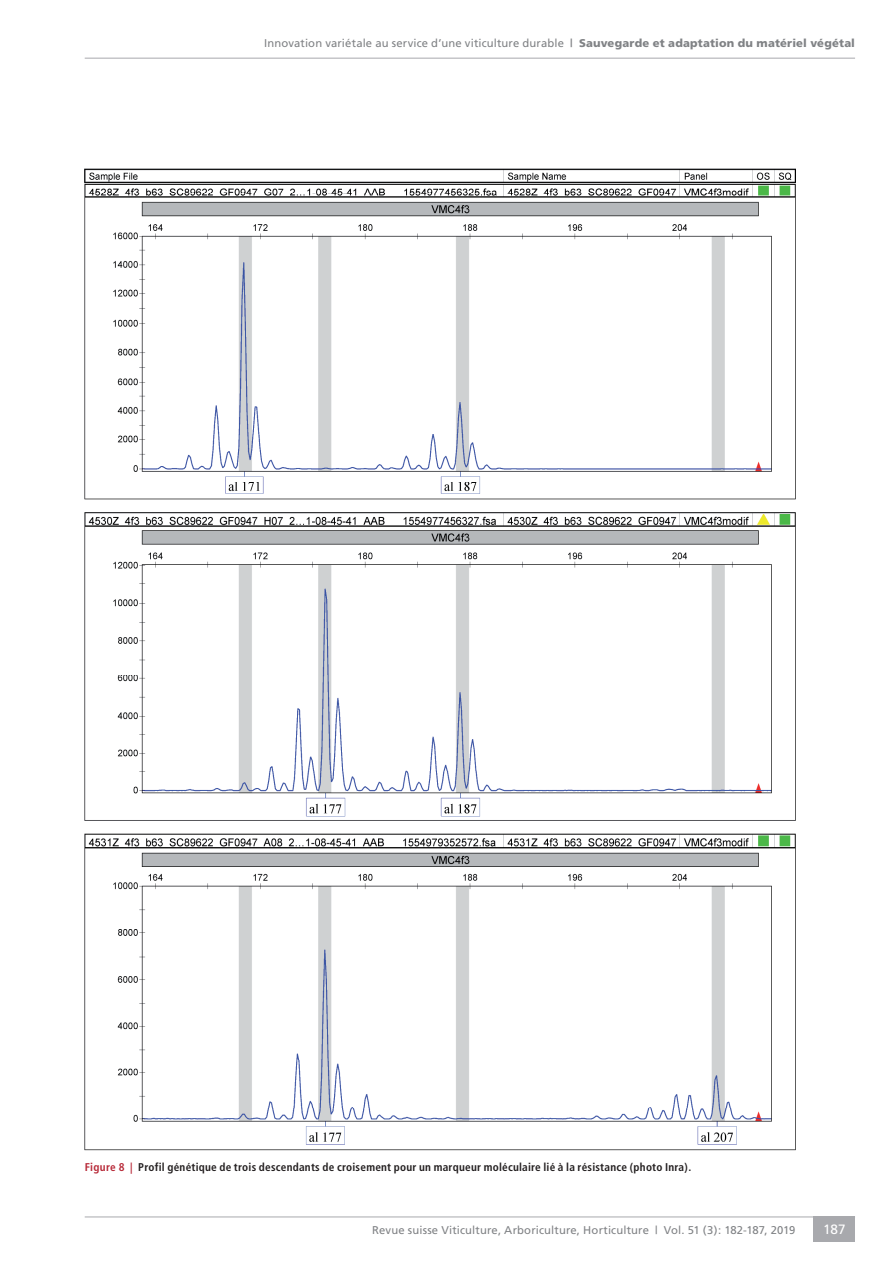
<style>
.page{position:relative;width:893px;height:1263px;background:#fff}
.page>*{position:absolute;margin:0;border:0;box-sizing:border-box;transform-origin:0 0}
.t1{font:13.5px "Frutiger";color:#fff}
.t2{font:11.25px "Frutiger";letter-spacing:.015em;color:#808285}
.t3{font:700 condensed 11.25px "Frutiger";letter-spacing:.02em;color:#231f20}
.s1{font-weight:700}
.s2{font-weight:900}
.s3{color:#b72837}
</style>
<div class="page">
<hr style="left:85px;top:58px;width:769px;height:1px;background:#a8a9ad">
<hr style="left:85px;top:1216px;width:769px;height:1px;background:#a8a9ad">
<div style="left:813px;top:1216px;width:41px;height:25px;background:#a8a9ad"></div>
<img style="left:85px;top:168px;width:710px;height:982px">
<p class="t2" style="left:264px;top:36px;width:592px">Innovation variétale au service d’une viticulture durable <span class="s1">|</span> <span class="s2">Sauvegarde et adaptation du matériel végétal</span></p>
<p class="t3" style="left:85px;top:1159px;width:608px"><span class="s3">Figure 8 |</span> Profil génétique de trois descendants de croisement pour un marqueur moléculaire lié à la résistance (photo Inra).</p>
<p class="t2" style="left:372px;top:1222px;width:424px">Revue suisse Viticulture, Arboriculture, Horticulture | Vol. 51 (3): 182-187, 2019</p>
<p class="t1" style="left:822px;top:1221px;width:24px">187</p>
</div>
